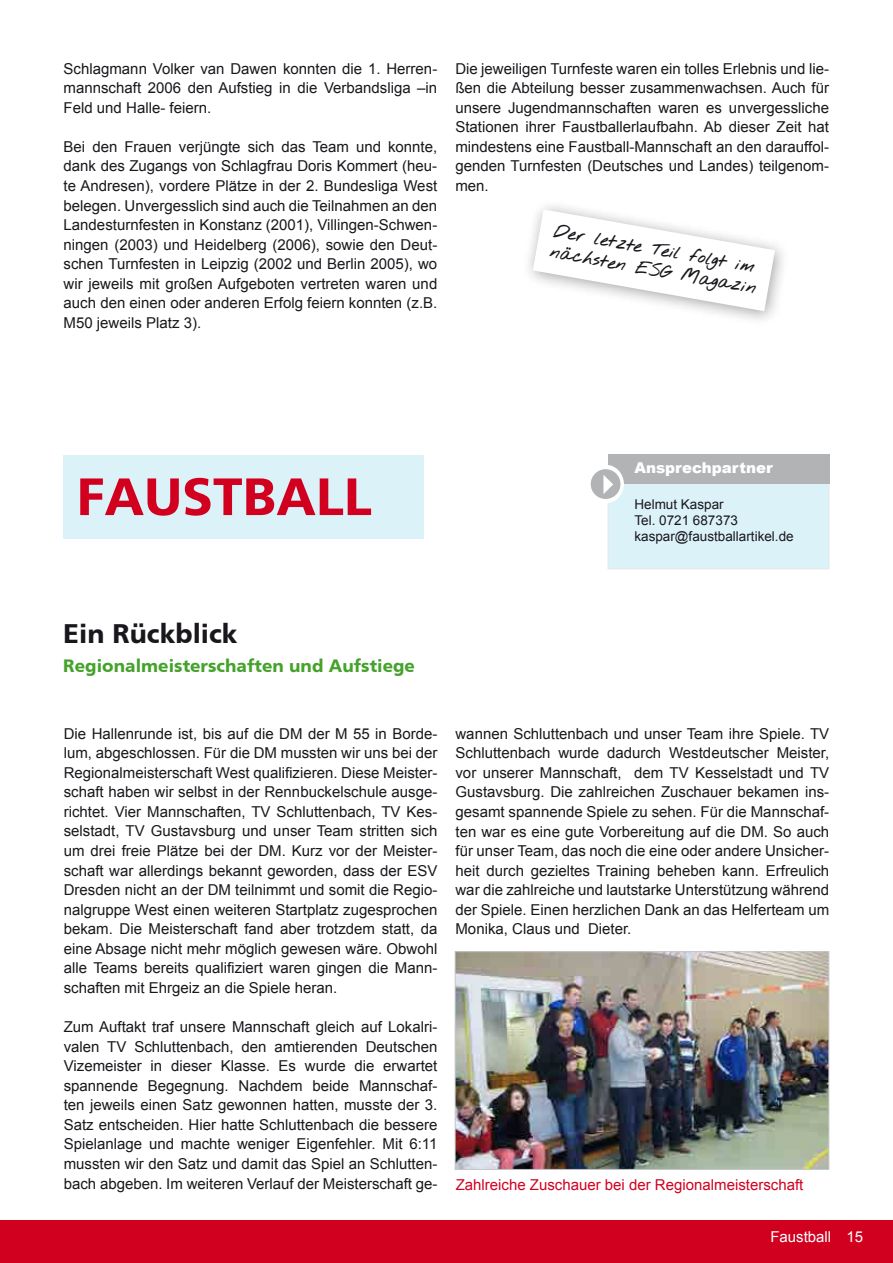
<style>
.page{position:relative;width:893px;height:1263px;background:#fff}
.page>*{position:absolute;margin:0;border:0;box-sizing:border-box;transform-origin:0 0}
.t1{font:700 52.5px "Doris PFC";color:#d2001f}
.t2{font:700 27px "Doris PFC";color:#1a171c}
.t3{font:700 18px "Doris PFC";color:#45a22b}
.t4{font:15px/19.5px "Arial";color:#1a171c;text-align:justify}
.t5{font:15px "Arial";color:#d2001f}
.t6{font:700 15px/21px "Nothing You Could Do";color:#1a171c}
.t7{font:900 15px "Arial";color:#fff}
.t8{font:15px "Arial";color:#fff}
.t9{font:13.5px/16.2px "Arial";color:#1a171c}
</style>
<div class="page">
<div style="left:0;top:1220px;width:893px;height:43px;background:#d2001f"></div>
<div style="left:521px;top:199px;width:269px;height:127px;background:#1a171c;opacity:.4"></div>
<svg style="left:533px;top:209px;width:242px;height:102px"></svg>
<div style="left:64px;top:455px;width:360px;height:84px;background:#dbf2f9"></div>
<div style="left:608px;top:483px;width:221px;height:86px;background:#dbf2f9"></div>
<div style="left:608px;top:454px;width:221px;height:30px;background:#b1b3b4"></div>
<div style="left:587px;top:465px;width:37px;height:38px;background:#fff;border-radius:50%"></div>
<div style="left:591px;top:469px;width:29px;height:30px;background:#b1b3b4;border-radius:50%"></div>
<svg style="left:603px;top:475px;width:10px;height:19px"></svg>
<img style="left:457px;top:953px;width:370px;height:214px">
<div style="left:455px;top:951px;width:374px;height:218px;border:1px solid #c6c7c9"></div>
<p class="t4" style="left:64px;top:59px;width:375px">Schlagmann Volker van Dawen konnten die 1. Herren&shy;mannschaft 2006 den Aufstieg in die Verbandsliga –in Feld und Halle- feiern.</p>
<p class="t4" style="left:64px;top:137px;width:375px">Bei den Frauen verjüngte sich das Team und konnte, dank des Zugangs von Schlagfrau Doris Kommert (heu&shy;te Andresen), vordere Plätze in der 2. Bundesliga West belegen. Unvergesslich sind auch die Teilnahmen an den Landesturnfesten in Konstanz (2001), Villingen-Schwen&shy;ningen (2003) und Heidelberg (2006), sowie den Deut&shy;schen Turnfesten in Leipzig (2002 und Berlin 2005), wo wir jeweils mit großen Aufgeboten vertreten waren und auch den einen oder anderen Erfolg feiern konnten (z.B.<br>M50 jeweils Platz 3).</p>
<p class="t4" style="left:455px;top:59px;width:375px">Die jeweiligen Turnfeste waren ein tolles Erlebnis und lie&shy;ßen die Abteilung besser zusammenwachsen. Auch für unsere Jugendmannschaften waren es unvergessliche Stationen ihrer Faustballerlaufbahn. Ab dieser Zeit hat mindestens eine Faustball-Mannschaft an den darauffol&shy;genden Turnfesten (Deutsches und Landes) teilgenom&shy;men.</p>
<p class="t6" style="left:556px;top:220px;width:211px;rotate:10deg">Der letzte Teil folgt im nächsten ESG Magazin</p>
<h1 class="t1" style="left:77px;top:465px;width:297px">FAUSTBALL</h1>
<p class="t7" style="left:634px;top:457px;width:140px">Ansprechpartner</p>
<p class="t9" style="left:634px;top:496px;width:161px">Helmut Kaspar<br>Tel. 0721 687373 kaspar@faustballartikel.de</p>
<h2 class="t2" style="left:63px;top:617px;width:176px">Ein Rückblick</h2>
<p class="t3" style="left:63px;top:655px;width:353px">Regionalmeisterschaften und Aufstiege</p>
<p class="t4" style="left:64px;top:724px;width:375px">Die Hallenrunde ist, bis auf die DM der M 55 in Borde&shy;lum, abgeschlossen. Für die DM mussten wir uns bei der Regionalmeisterschaft West qualifizieren. Diese Meister&shy;schaft haben wir selbst in der Rennbuckelschule ausge&shy;richtet. Vier Mannschaften, TV Schluttenbach, TV Kes&shy;selstadt, TV Gustavsburg und unser Team stritten sich um drei freie Plätze bei der DM. Kurz vor der Meister&shy;schaft war allerdings bekannt geworden, dass der ESV Dresden nicht an der DM teilnimmt und somit die Regio&shy;nalgruppe West einen weiteren Startplatz zugesprochen bekam. Die Meisterschaft fand aber trotzdem statt, da eine Absage nicht mehr möglich gewesen wäre. Obwohl alle Teams bereits qualifiziert waren gingen die Mann&shy;schaften mit Ehrgeiz an die Spiele heran.</p>
<p class="t4" style="left:64px;top:1017px;width:375px">Zum Auftakt traf unsere Mannschaft gleich auf Lokalri&shy;valen TV Schluttenbach, den amtierenden Deutschen Vizemeister in dieser Klasse. Es wurde die erwartet spannende Begegnung. Nachdem beide Mannschaf&shy;ten jeweils einen Satz gewonnen hatten, musste der 3.<br>Satz entscheiden. Hier hatte Schluttenbach die bessere Spielanlage und machte weniger Eigenfehler. Mit 6:11 mussten wir den Satz und damit das Spiel an Schlutten&shy;bach abgeben. Im weiteren Verlauf der Meisterschaft ge-</p>
<p class="t4" style="left:455px;top:724px;width:375px">wannen Schluttenbach und unser Team ihre Spiele. TV Schluttenbach wurde dadurch Westdeutscher Meister, vor unserer Mannschaft, dem TV Kesselstadt und TV Gustavsburg. Die zahlreichen Zuschauer bekamen ins&shy;gesamt spannende Spiele zu sehen. Für die Mannschaf&shy;ten war es eine gute Vorbereitung auf die DM. So auch für unser Team, das noch die eine oder andere Unsicher&shy;heit durch gezieltes Training beheben kann. Erfreulich war die zahlreiche und lautstarke Unterstützung während der Spiele. Einen herzlichen Dank an das Helferteam um Monika, Claus und Dieter.</p>
<p class="t5" style="left:456px;top:1175px;width:349px">Zahlreiche Zuschauer bei der Regionalmeisterschaft</p>
<p class="t8" style="left:770px;top:1227px;width:94px">Faustball 15</p>
</div>
